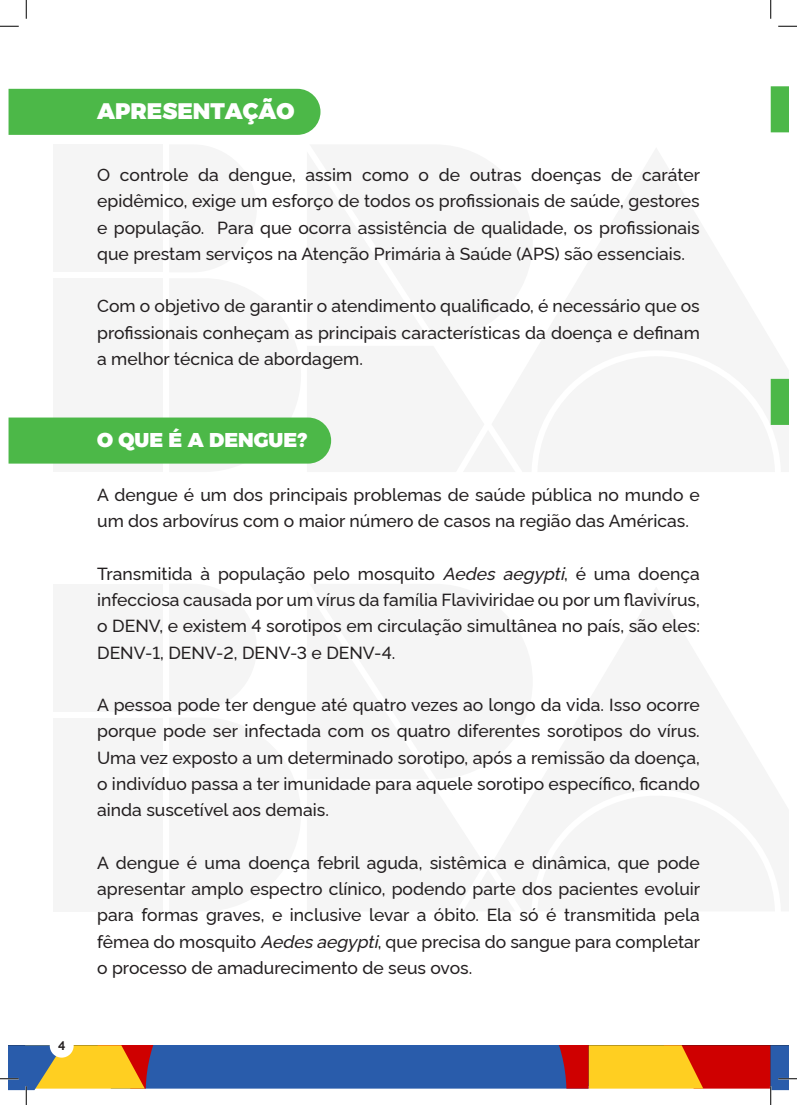
<style>
.page{position:relative;width:797px;height:1105px;background:#fff}
.page>*{position:absolute;margin:0;border:0;box-sizing:border-box;transform-origin:0 0}
.t1{font:22.5px "Alexandria";color:#fff}
.t2{font:20px "Alexandria";color:#fff}
.t3{font:500 17.5px/26.2px "Rawline";color:#231f20;text-align:justify}
.t4{font:700 12.5px "Rawline";color:#231f20}
.s1{font-style:italic}
</style>
<div class="page">
<div style="left:54px;top:718px;width:109px;height:193px;background:#f5f5f5"></div>
<div style="left:54px;top:584px;width:109px;height:128px;background:#f5f5f5"></div>
<div style="left:9px;top:417px;width:323px;height:47px;background:#4cb848"></div>
<div style="left:9px;top:89px;width:311px;height:46px;background:#4cb848"></div>
<svg style="left:770px;top:378px;width:18px;height:47px"></svg>
<svg style="left:770px;top:86px;width:18px;height:46px"></svg>
<svg style="left:0;top:25px;width:19px;height:2px"></svg>
<svg style="left:778px;top:25px;width:19px;height:2px"></svg>
<svg style="left:25px;top:0;width:2px;height:19px"></svg>
<svg style="left:770px;top:0;width:1px;height:19px"></svg>
<svg style="left:0;top:1045px;width:797px;height:60px"></svg>
<p class="t4" style="left:58px;top:1036px;width:9px">4</p>
<p class="t1" style="left:97px;top:98px;width:199px">APRESENTAÇÃO</p>
<p class="t3" style="left:97px;top:160px;width:604px">O controle da dengue, assim como o de outras doenças de caráter epidêmico, exige um esforço de todos os profissionais de saúde, gestores e população. Para que ocorra assistência de qualidade, os profissionais que prestam serviços na Atenção Primária à Saúde (APS) são essenciais.</p>
<p class="t3" style="left:97px;top:291px;width:604px">Com o objetivo de garantir o atendimento qualificado, é necessário que os profissionais conheçam as principais características da doença e definam a melhor técnica de abordagem.</p>
<p class="t2" style="left:97px;top:429px;width:211px">O QUE É A DENGUE?</p>
<p class="t3" style="left:97px;top:480px;width:604px">A dengue é um dos principais problemas de saúde pública no mundo e um dos arbovírus com o maior número de casos na região das Américas.</p>
<p class="t3" style="left:97px;top:559px;width:604px">Transmitida à população pelo mosquito <span class="s1">Aedes aegypti</span>, é uma doença infecciosa causada por um vírus da família Flaviviridae ou por um flavivírus, o DENV, e existem 4 sorotipos em circulação simultânea no país, são eles:<br>DENV-1, DENV-2, DENV-3 e DENV-4.</p>
<p class="t3" style="left:97px;top:690px;width:604px">A pessoa pode ter dengue até quatro vezes ao longo da vida. Isso ocorre porque pode ser infectada com os quatro diferentes sorotipos do vírus.<br>Uma vez exposto a um determinado sorotipo, após a remissão da doença, o indivíduo passa a ter imunidade para aquele sorotipo específico, ficando</p>
<p class="t3" style="left:97px;top:795px;width:233px">ainda suscetível aos demais.</p>
<p class="t3" style="left:97px;top:848px;width:604px">A dengue é uma doença febril aguda, sistêmica e dinâmica, que pode apresentar amplo espectro clínico, podendo parte dos pacientes evoluir para formas graves, e inclusive levar a óbito. Ela só é transmitida pela fêmea do mosquito <span class="s1">Aedesaegypti</span>, que precisa do sangue para completar o processo de amadurecimento de seus ovos.</p>
</div>
